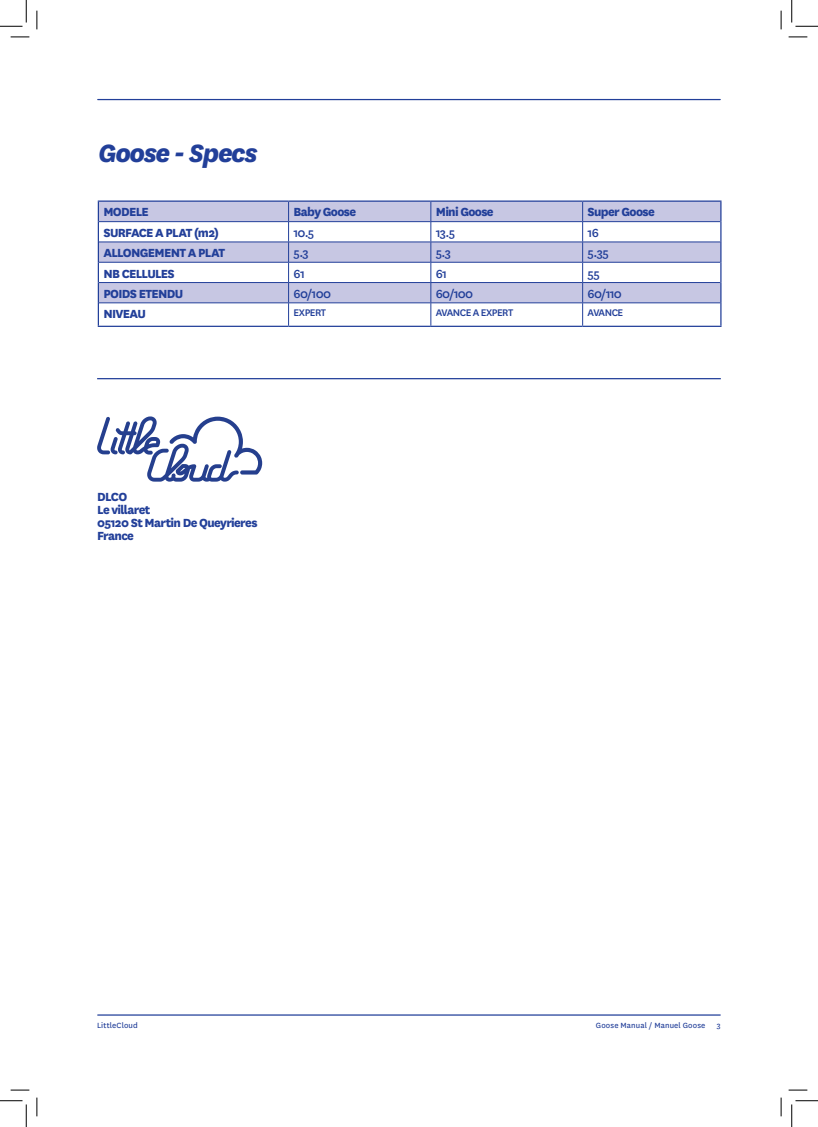
<style>
.page{position:relative;width:818px;height:1127px;background:#fff}
.page>*{position:absolute;margin:0;border:0;box-sizing:border-box;transform-origin:0 0}
.t1{font:italic 800 29.25px "National";letter-spacing:-.05em;color:#223f99}
.t2{font:800 13.75px/13px "National";letter-spacing:-.05em;color:#223f99}
.t3{font:500 13.75px "National";letter-spacing:-.055em;color:#223f99}
.t4{font:500 11.25px "National";letter-spacing:-.045em;color:#223f99}
.t5{font:8.75px "National";letter-spacing:.015em;color:#223f99}
</style>
<div class="page">
<svg style="left:99px;top:202px;width:621px;height:100px;fill:#c7c7e3"></svg>
<hr style="left:98px;top:200px;width:191px;height:2px;background:#223f99">
<hr style="left:289px;top:200px;width:142px;height:2px;background:#223f99">
<hr style="left:431px;top:200px;width:152px;height:2px;background:#223f99">
<hr style="left:583px;top:200px;width:138px;height:2px;background:#223f99">
<svg style="left:98px;top:202px;width:1px;height:123px"></svg>
<svg style="left:720px;top:202px;width:1px;height:123px"></svg>
<hr style="left:98px;top:325px;width:191px;height:2px;background:#223f99">
<hr style="left:289px;top:325px;width:142px;height:2px;background:#223f99">
<hr style="left:431px;top:325px;width:152px;height:2px;background:#223f99">
<hr style="left:583px;top:325px;width:138px;height:2px;background:#223f99">
<hr style="left:99px;top:221px;width:190px;height:1px;background:#223f99">
<hr style="left:289px;top:221px;width:142px;height:1px;background:#223f99">
<hr style="left:431px;top:221px;width:152px;height:1px;background:#223f99">
<hr style="left:583px;top:221px;width:137px;height:1px;background:#223f99">
<hr style="left:99px;top:241px;width:190px;height:1px;background:#223f99">
<hr style="left:289px;top:241px;width:142px;height:1px;background:#223f99">
<hr style="left:431px;top:241px;width:152px;height:1px;background:#223f99">
<hr style="left:583px;top:241px;width:137px;height:1px;background:#223f99">
<hr style="left:99px;top:262px;width:190px;height:1px;background:#223f99">
<hr style="left:289px;top:262px;width:142px;height:1px;background:#223f99">
<hr style="left:431px;top:262px;width:152px;height:1px;background:#223f99">
<hr style="left:583px;top:262px;width:137px;height:1px;background:#223f99">
<hr style="left:99px;top:282px;width:190px;height:1px;background:#223f99">
<hr style="left:289px;top:282px;width:142px;height:1px;background:#223f99">
<hr style="left:431px;top:282px;width:152px;height:1px;background:#223f99">
<hr style="left:583px;top:282px;width:137px;height:1px;background:#223f99">
<hr style="left:99px;top:302px;width:190px;height:1px;background:#223f99">
<hr style="left:289px;top:302px;width:142px;height:1px;background:#223f99">
<svg style="left:288px;top:202px;width:1px;height:123px"></svg>
<hr style="left:431px;top:302px;width:152px;height:1px;background:#223f99">
<svg style="left:430px;top:202px;width:1px;height:123px"></svg>
<hr style="left:583px;top:302px;width:137px;height:1px;background:#223f99">
<svg style="left:582px;top:202px;width:1px;height:123px"></svg>
<hr style="left:97px;top:378px;width:624px;height:1px;background:#223f99">
<svg style="left:97px;top:416px;width:165px;height:65px"></svg>
<hr style="left:98px;top:1014px;width:622px;height:1px;background:#223f99">
<hr style="left:98px;top:99px;width:622px;height:1px;background:#223f99">
<svg style="left:11px;top:36px;width:18px;height:2px"></svg>
<svg style="left:788px;top:36px;width:19px;height:2px"></svg>
<svg style="left:11px;top:1089px;width:18px;height:1px"></svg>
<svg style="left:788px;top:1089px;width:19px;height:1px"></svg>
<svg style="left:36px;top:11px;width:2px;height:18px"></svg>
<svg style="left:36px;top:1097px;width:2px;height:18px"></svg>
<svg style="left:780px;top:11px;width:2px;height:18px"></svg>
<svg style="left:780px;top:1097px;width:2px;height:18px"></svg>
<svg style="left:0;top:0;width:27px;height:27px"></svg>
<svg style="left:0;top:1100px;width:27px;height:26px"></svg>
<svg style="left:791px;top:0;width:27px;height:27px"></svg>
<svg style="left:791px;top:1100px;width:27px;height:26px"></svg>
<h1 class="t1" style="left:98px;top:132px;width:161px">Goose - Specs</h1>
<p class="t2" style="left:103px;top:204px;width:47px">MODELE</p>
<p class="t2" style="left:294px;top:204px;width:64px">Baby Goose</p>
<p class="t2" style="left:436px;top:204px;width:59px">Mini Goose</p>
<p class="t2" style="left:588px;top:204px;width:69px">Super Goose</p>
<p class="t2" style="left:103px;top:225px;width:117px">SURFACE A PLAT (m2)</p>
<p class="t3" style="left:294px;top:223px;width:22px">10.5</p>
<p class="t3" style="left:436px;top:223px;width:21px">13.5</p>
<p class="t3" style="left:588px;top:223px;width:13px">16</p>
<p class="t2" style="left:103px;top:245px;width:123px">ALLONGEMENT A PLAT</p>
<p class="t3" style="left:294px;top:243px;width:17px">5.3</p>
<p class="t3" style="left:436px;top:243px;width:17px">5.3</p>
<p class="t3" style="left:588px;top:243px;width:23px">5.35</p>
<p class="t2" style="left:103px;top:266px;width:73px">NB CELLULES</p>
<p class="t3" style="left:294px;top:264px;width:13px">61</p>
<p class="t3" style="left:436px;top:264px;width:13px">61</p>
<p class="t3" style="left:588px;top:264px;width:14px">55</p>
<p class="t2" style="left:103px;top:286px;width:82px">POIDS ETENDU</p>
<p class="t3" style="left:294px;top:284px;width:39px">60/100</p>
<p class="t3" style="left:436px;top:284px;width:39px">60/100</p>
<p class="t3" style="left:588px;top:284px;width:36px">60/110</p>
<p class="t2" style="left:103px;top:306px;width:44px">NIVEAU</p>
<p class="t4" style="left:294px;top:305px;width:34px">EXPERT</p>
<p class="t4" style="left:436px;top:305px;width:79px">AVANCE A EXPERT</p>
<p class="t4" style="left:588px;top:305px;width:37px">AVANCE</p>
<p class="t2" style="left:97px;top:489px;width:162px">DLCO<br>Le villaret<br>05120 St Martin De Queyrieres<br>France</p>
<p class="t5" style="left:97px;top:1018px;width:42px">LittleCloud</p>
<p class="t5" style="left:596px;top:1019px;width:111px">Goose Manual / Manuel Goose</p>
<p class="t5" style="left:717px;top:1019px;width:5px">3</p>
</div>
